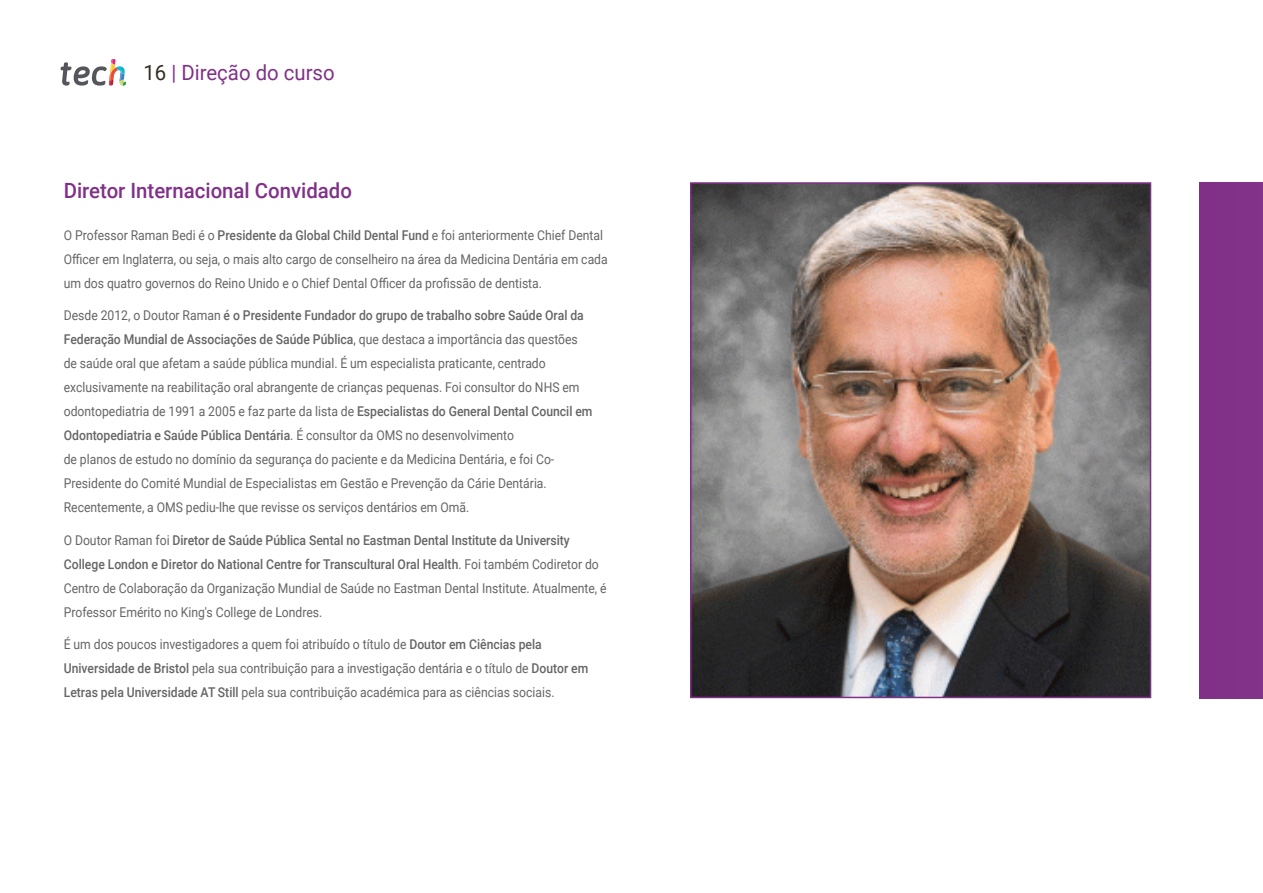
<style>
.page{position:relative;width:1263px;height:893px;background:#fff}
.page>*{position:absolute;margin:0;border:0;box-sizing:border-box;transform-origin:0 0}
.t1{font:500 21px "Roboto";color:#813089}
.t2{font:21px "Roboto";color:#813089}
.t3{font:13.5px/24px "Roboto";color:#656565;scale:.9 1}
.s1{color:#312e20}
.s2{font-weight:500}
</style>
<div class="page">
<svg style="left:61px;top:59px;width:65px;height:27px"></svg>
<div style="left:1199px;top:182px;width:64px;height:516px;background:#813188"></div>
<img style="left:693px;top:185px;width:455px;height:510px">
<div style="left:690px;top:182px;width:461px;height:516px;border:2px solid #7e3187"></div>
<h1 class="t2" style="left:144px;top:57px;width:193px"><span class="s1">16</span> | Direção do curso</h1>
<h1 class="t1" style="left:64px;top:176px;width:290px">Diretor Internacional Convidado</h1>
<p class="t3" style="left:64px;top:222px;width:606px">O Professor Raman Bedi é o <span class="s2">Presidente da Global Child Dental Fund</span> e foi anteriormente Chief Dental<br>Officer em Inglaterra, ou seja, o mais alto cargo de conselheiro na área da Medicina Dentária em cada um dos quatro governos do Reino Unido e o Chief Dental Officer da profissão de dentista.</p>
<p class="t3" style="left:64px;top:303px;width:589px">Desde 2012, o Doutor Raman <span class="s2">é o Presidente Fundador do grupo de trabalho sobre Saúde Oral da Federação Mundial de Associações de Saúde Pública</span>, que destaca a importância das questões de saúde oral que afetam a saúde pública mundial. É um especialista praticante, centrado exclusivamente na reabilitação oral abrangente de crianças pequenas. Foi consultor do NHS em odontopediatria de 1991 a 2005 e faz parte da lista de <span class="s2">Especialistas do General Dental Council em Odontopediatria e Saúde Pública Dentária</span>. É consultor da OMS no desenvolvimento<br>de planos de estudo no domínio da segurança do paciente e da Medicina Dentária, e foi Co-Presidente do Comité Mundial de Especialistas em Gestão e Prevenção da Cárie Dentária.<br>Recentemente, a OMS pediu-lhe que revisse os serviços dentários em Omã.</p>
<p class="t3" style="left:64px;top:527px;width:605px">O Doutor Raman foi <span class="s2">Diretor de Saúde Pública Sental no Eastman Dental Institute da University College London e Diretor do National Centre for Transcultural Oral Health</span>. Foi também Codiretor do Centro de Colaboração da Organização Mundial de Saúde no Eastman Dental Institute. Atualmente, é Professor Emérito no King's College de Londres.</p>
<p class="t3" style="left:64px;top:632px;width:584px">É um dos poucos investigadores a quem foi atribuído o título de <span class="s2">Doutor em Ciências pela<br>Universidade de Bristol</span> pela sua contribuição para a investigação dentária e o título de <span class="s2">Doutor em<br>Letras pela Universidade AT Still</span> pela sua contribuição académica para as ciências sociais.</p>
</div>
